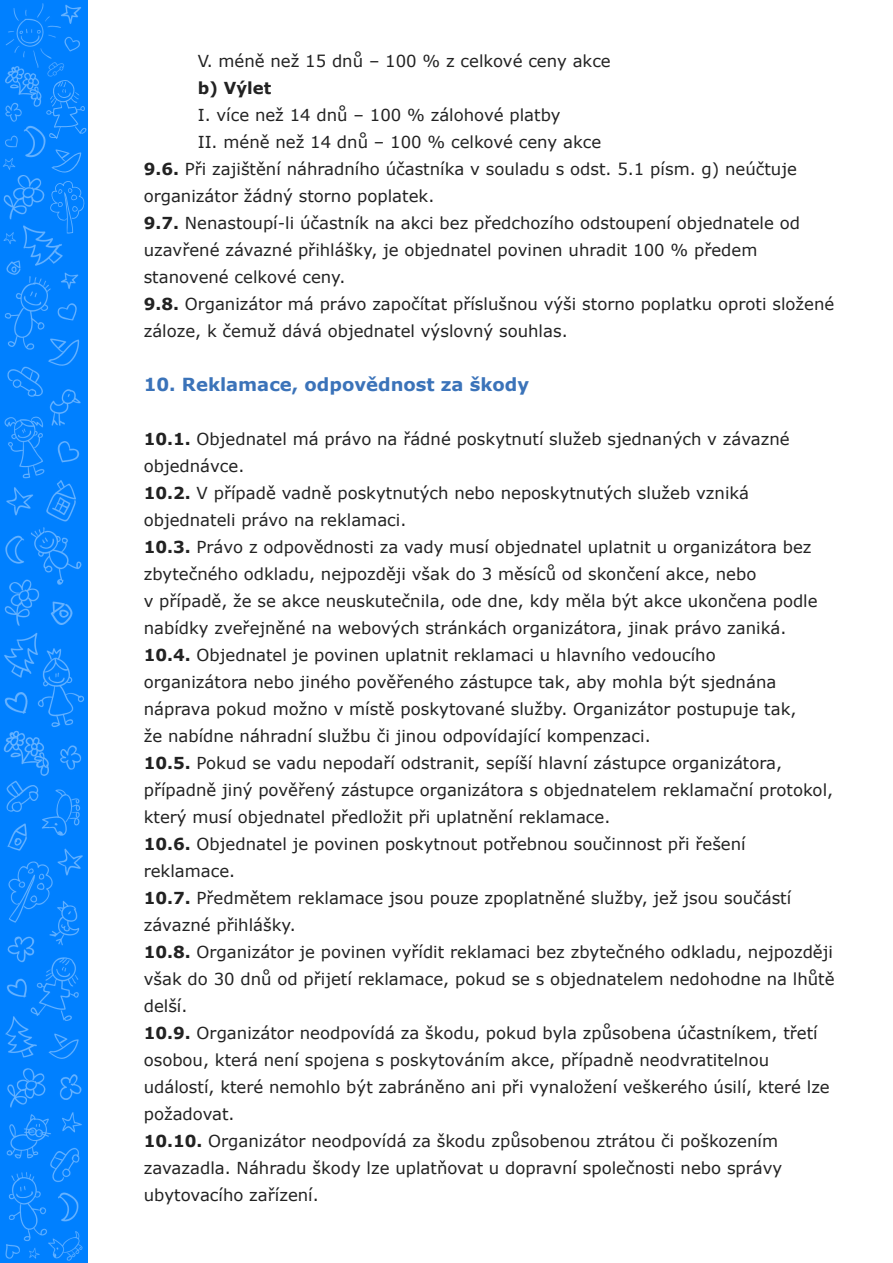
<style>
.page{position:relative;width:893px;height:1263px;background:#fff}
.page>*{position:absolute;margin:0;border:0;box-sizing:border-box;transform-origin:0 0}
.t1{font:700 18px "Verdana";color:#3b73b9}
.t2{font:16.5px/27px "Verdana";color:#222}
.t3{font:700 16.5px "Verdana";color:#222}
.s1{font-weight:700}
</style>
<div class="page">
<img style="left:0;top:0;width:88px;height:1263px">
<svg style="left:46px;top:80px;width:41px;height:59px;background:#0d86ff"></svg>
<svg style="left:49px;top:149px;width:37px;height:85px;background:#0b85ff"></svg>
<p class="t2" style="left:198px;top:47px;width:415px">V. méně než 15 dnů – 100 % z celkové ceny akce</p>
<p class="t3" style="left:198px;top:76px;width:75px">b) Výlet</p>
<p class="t2" style="left:198px;top:101px;width:364px">I. více než 14 dnů – 100 % zálohové platby</p>
<p class="t2" style="left:198px;top:128px;width:405px">II. méně než 14 dnů – 100 % celkové ceny akce</p>
<p class="t2" style="left:144px;top:155px;width:655px"><span class="s1">9.6.</span> Při zajištění náhradního účastníka v souladu s odst. 5.1 písm. g) neúčtuje</p>
<p class="t2" style="left:144px;top:182px;width:292px">organizátor žádný storno poplatek.</p>
<p class="t2" style="left:144px;top:209px;width:658px"><span class="s1">9.7.</span> Nenastoupí-li účastník na akci bez předchozího odstoupení objednatele od uzavřené závazné přihlášky, je objednatel povinen uhradit 100 % předem</p>
<p class="t2" style="left:144px;top:263px;width:203px">stanovené celkové ceny.</p>
<p class="t2" style="left:144px;top:290px;width:692px"><span class="s1">9.8.</span> Organizátor má právo započítat příslušnou výši storno poplatku oproti složené záloze, k čemuž dává objednatel výslovný souhlas.</p>
<p class="t1" style="left:144px;top:371px;width:387px">10. Reklamace, odpovědnost za škody</p>
<p class="t2" style="left:144px;top:425px;width:647px"><span class="s1">10.1.</span> Objednatel má právo na řádné poskytnutí služeb sjednaných v závazné</p>
<p class="t2" style="left:144px;top:452px;width:102px">objednávce.</p>
<p class="t2" style="left:144px;top:479px;width:607px"><span class="s1">10.2.</span> V případě vadně poskytnutých nebo neposkytnutých služeb vzniká</p>
<p class="t2" style="left:144px;top:506px;width:264px">objednateli právo na reklamaci.</p>
<p class="t2" style="left:144px;top:533px;width:669px"><span class="s1">10.3.</span> Právo z odpovědnosti za vady musí objednatel uplatnit u organizátora bez zbytečného odkladu, nejpozději však do 3 měsíců od skončení akce, nebo</p>
<p class="t2" style="left:144px;top:587px;width:675px">v případě, že se akce neuskutečnila, ode dne, kdy měla být akce ukončena podle nabídky zveřejněné na webových stránkách organizátora, jinak právo zaniká.</p>
<p class="t2" style="left:144px;top:641px;width:573px"><span class="s1">10.4.</span> Objednatel je povinen uplatnit reklamaci u hlavního vedoucího</p>
<p class="t2" style="left:144px;top:668px;width:634px">organizátora nebo jiného pověřeného zástupce tak, aby mohla být sjednána</p>
<p class="t2" style="left:144px;top:695px;width:654px">náprava pokud možno v místě poskytované služby. Organizátor postupuje tak,</p>
<p class="t2" style="left:144px;top:722px;width:508px">že nabídne náhradní službu či jinou odpovídající kompenzaci.</p>
<p class="t2" style="left:144px;top:749px;width:640px"><span class="s1">10.5.</span> Pokud se vadu nepodaří odstranit, sepíší hlavní zástupce organizátora,</p>
<p class="t2" style="left:144px;top:776px;width:691px">případně jiný pověřený zástupce organizátora s objednatelem reklamační protokol, který musí objednatel předložit při uplatnění reklamace.</p>
<p class="t2" style="left:144px;top:830px;width:604px"><span class="s1">10.6.</span> Objednatel je povinen poskytnout potřebnou součinnost při řešení</p>
<p class="t2" style="left:144px;top:857px;width:93px">reklamace.</p>
<p class="t2" style="left:144px;top:884px;width:649px"><span class="s1">10.7.</span> Předmětem reklamace jsou pouze zpoplatněné služby, jež jsou součástí</p>
<p class="t2" style="left:144px;top:911px;width:153px">závazné přihlášky.</p>
<p class="t2" style="left:144px;top:938px;width:692px;text-align:justify"><span class="s1">10.8.</span> Organizátor je povinen vyřídit reklamaci bez zbytečného odkladu, nejpozději však do 30 dnů od přijetí reklamace, pokud se s objednatelem nedohodne na lhůtě delší.</p>
<p class="t2" style="left:144px;top:1019px;width:675px"><span class="s1">10.9.</span> Organizátor neodpovídá za škodu, pokud byla způsobena účastníkem, třetí osobou, která není spojena s poskytováním akce, případně neodvratitelnou</p>
<p class="t2" style="left:144px;top:1073px;width:687px">událostí, které nemohlo být zabráněno ani při vynaložení veškerého úsilí, které lze</p>
<p class="t2" style="left:144px;top:1100px;width:92px">požadovat.</p>
<p class="t2" style="left:144px;top:1127px;width:636px"><span class="s1">10.10.</span> Organizátor neodpovídá za škodu způsobenou ztrátou či poškozením</p>
<p class="t2" style="left:144px;top:1154px;width:640px">zavazadla. Náhradu škody lze uplatňovat u dopravní společnosti nebo správy</p>
<p class="t2" style="left:144px;top:1181px;width:177px">ubytovacího zařízení.</p>
</div>
